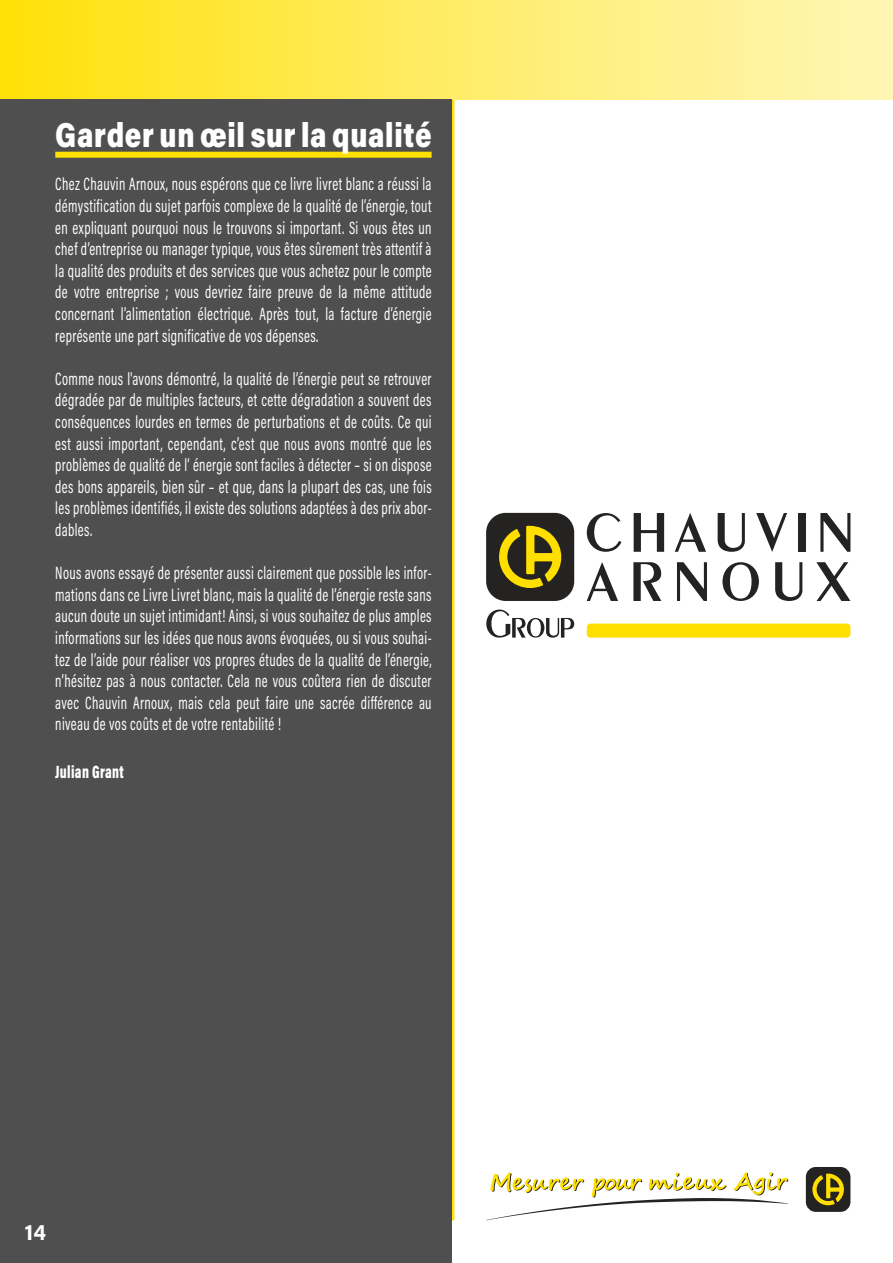
<style>
.page{position:relative;width:893px;height:1263px;background:#fff}
.page>*{position:absolute;margin:0;border:0;box-sizing:border-box;transform-origin:0 0}
.t1{font:900 34.5px "Acumin Pro";letter-spacing:.025em;color:#fff;scale:.8 1}
.t2{font:700 22.5px "Acumin Pro";color:#fff}
.t3{font:18px/21.6px "Acumin Pro Cond";letter-spacing:.025em;color:#fff;text-align:justify;scale:.8 1}
.t4{font:900 18px "Acumin Pro Cond";letter-spacing:.025em;color:#fff;scale:.8 1}
</style>
<div class="page">
<hr style="left:451px;top:99px;width:3px;height:1121px;background:#ffdf00">
<div style="left:486px;top:513px;width:88px;height:88px;background:#242322;border-radius:20px"></div>
<svg style="left:499px;top:526px;width:63px;height:62px"></svg>
<svg style="left:587px;top:513px;width:34px;height:39px"></svg>
<svg style="left:634px;top:513px;width:30px;height:39px"></svg>
<svg style="left:675px;top:513px;width:31px;height:39px"></svg>
<svg style="left:718px;top:513px;width:27px;height:39px"></svg>
<svg style="left:756px;top:513px;width:31px;height:39px"></svg>
<div style="left:799px;top:513px;width:7px;height:39px;background:#242322"></div>
<svg style="left:820px;top:513px;width:30px;height:39px"></svg>
<svg style="left:587px;top:562px;width:31px;height:39px"></svg>
<svg style="left:633px;top:562px;width:28px;height:39px"></svg>
<svg style="left:677px;top:562px;width:30px;height:39px"></svg>
<svg style="left:722px;top:562px;width:37px;height:39px"></svg>
<svg style="left:775px;top:562px;width:27px;height:39px"></svg>
<svg style="left:816px;top:562px;width:34px;height:39px"></svg>
<svg style="left:486px;top:609px;width:88px;height:29px"></svg>
<div style="left:587px;top:624px;width:263px;height:14px;background:#ffdf00;border-radius:4px"></div>
<svg style="left:486px;top:1172px;width:302px;height:48px"></svg>
<div style="left:806px;top:1167px;width:44px;height:45px;background:#242322;border-radius:10px"></div>
<svg style="left:812px;top:1173px;width:32px;height:33px"></svg>
<hr style="left:892px;top:99px;width:1px;height:998px;background:#000">
<div style="left:0;top:0;width:893px;height:99px;background:linear-gradient(to right,#ffe10d,#fff6b9)"></div>
<div style="left:0;top:99px;width:451px;height:1164px;background:#504f4f"></div>
<div style="left:55px;top:152px;width:377px;height:6px;background:#ffe000"></div>
<h1 class="t1" style="left:55px;top:111px;width:472px">Garder un œil sur la qualité</h1>
<p class="t3" style="left:55px;top:173px;width:472px">Chez Chauvin Arnoux, nous espérons que ce livre livret blanc a réussi la démystification du sujet parfois complexe de la qualité de l’énergie, tout en expliquant pourquoi nous le trouvons si important. Si vous êtes un chef d’entreprise ou manager typique, vous êtes sûrement très attentif à la qualité des produits et des services que vous achetez pour le compte de votre entreprise ; vous devriez faire preuve de la même attitude concernant l’alimentation électrique. Après tout, la facture d’énergie représente une part significative de vos dépenses.</p>
<p class="t3" style="left:55px;top:367px;width:472px">Comme nous l'avons démontré, la qualité de l’énergie peut se retrouver dégradée par de multiples facteurs, et cette dégradation a souvent des conséquences lourdes en termes de perturbations et de coûts. Ce qui est aussi important, cependant, c’est que nous avons montré que les problèmes de qualité de l’ énergie sont faciles à détecter – si on dispose des bons appareils, bien sûr – et que, dans la plupart des cas, une fois les problèmes identifiés, il existe des solutions adaptées à des prix abor&shy;dables.</p>
<p class="t3" style="left:55px;top:562px;width:472px">Nous avons essayé de présenter aussi clairement que possible les infor&shy;mations dans ce Livre Livret blanc, mais la qualité de l’énergie reste sans aucun doute un sujet intimidant! Ainsi, si vous souhaitez de plus amples informations sur les idées que nous avons évoquées, ou si vous souhai&shy;tez de l’aide pour réaliser vos propres études de la qualité de l’énergie, n’hésitez pas à nous contacter. Cela ne vous coûtera rien de discuter avec Chauvin Arnoux, mais cela peut faire une sacrée différence au niveau de vos coûts et de votre rentabilité !</p>
<p class="t4" style="left:55px;top:760px;width:87px">Julian Grant</p>
<p class="t2" style="left:25px;top:1216px;width:23px">14</p>
</div>
